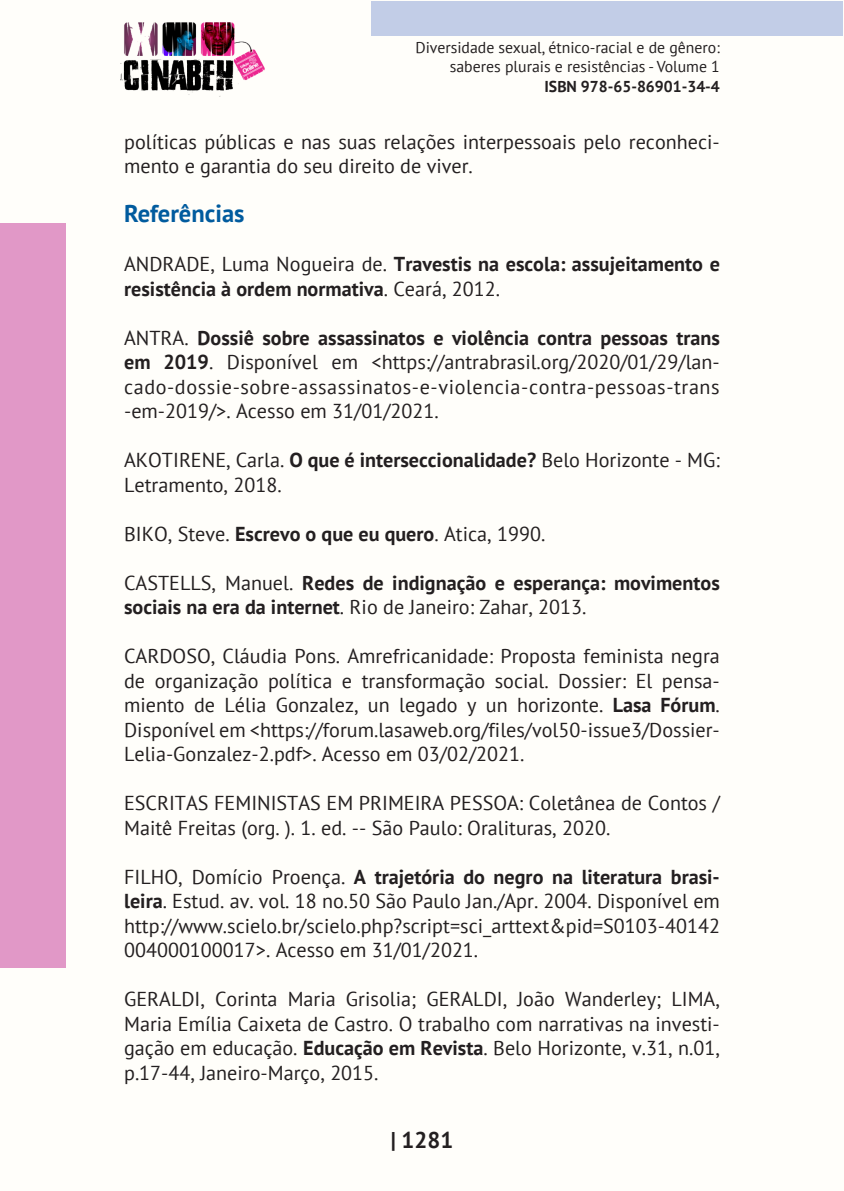
<style>
.page{position:relative;width:844px;height:1191px;background:#fff}
.page>*{position:absolute;margin:0;border:0;box-sizing:border-box;transform-origin:0 0}
._9_SUBTÍTULOS{font:700 24.5px "PT Sans";color:#015b9e}
.t1{font:700 22.75px "PT Sans";color:#231f20}
._11_REFERENCIAS{font:20.12px/24.5px "PT Sans";color:#231f20;text-align:justify}
._11_REFERENCIAS-2{font:700 20.12px/24.5px "PT Sans";color:#231f20}
._8_CORPO{font:20.12px/24.5px "PT Sans";color:#231f20}
.t2{font:15.75px/18.9px "PT Sans";color:#231f20;text-align:right}
.t3{font:700 15.75px "PT Sans";color:#231f20}
.s1{font-weight:400}
.s2{font-weight:700}
</style>
<div class="page">
<div style="left:0;top:0;width:843px;height:1191px;background:#fffefa"></div>
<div style="left:371px;top:1px;width:471px;height:35px;background:#c2cde7"></div>
<div style="left:0;top:223px;width:65px;height:744px;background:#e198c7"></div>
<img style="left:120px;top:22px;width:144px;height:75px">
<p class="t2" style="left:415px;top:38px;width:306px">Diversidade sexual, étnico-racial e de gênero: saberes plurais e resistências - Volume 1</p>
<p class="t3" style="left:544px;top:76px;width:177px">ISBN 978-65-86901-34-4</p>
<p class="_8_CORPO" style="left:124px;top:129px;width:597px">políticas públicas e nas suas relações interpessoais pelo reconheci&shy;mento e garantia do seu direito de viver.</p>
<p class="_9_SUBTÍTULOS" style="left:124px;top:197px;width:122px">Referências</p>
<p class="_11_REFERENCIAS-2" style="left:124px;top:251px;width:597px"><span class="s1">ANDRADE, Luma Nogueira de.</span> Travestis na escola: assujeitamento e resistência à ordem normativa<span class="s1">. Ceará, 2012.</span></p>
<p class="_11_REFERENCIAS" style="left:124px;top:325px;width:597px">ANTRA. <span class="s2">Dossiê sobre assassinatos e violência contra pessoas trans em 2019</span>. Disponível em &lt;https://antrabrasil.org/2020/01/29/lan&shy;cado-dossie-sobre-assassinatos-e-violencia-contra-pessoas-trans -em-2019/&gt;. Acesso em 31/01/2021.</p>
<p class="_11_REFERENCIAS" style="left:124px;top:447px;width:597px">AKOTIRENE, Carla. <span class="s2">O que é interseccionalidade?</span> Belo Horizonte - MG:<br>Letramento, 2018.</p>
<p class="_11_REFERENCIAS" style="left:124px;top:521px;width:422px">BIKO, Steve. <span class="s2">Escrevo o que eu quero</span>. Atica, 1990.</p>
<p class="_11_REFERENCIAS-2" style="left:124px;top:570px;width:597px"><span class="s1">CASTELLS, Manuel.</span> Redes de indignação e esperança: movimentos sociais na era da internet<span class="s1">. Rio de Janeiro: Zahar, 2013.</span></p>
<p class="_11_REFERENCIAS" style="left:124px;top:643px;width:597px">CARDOSO, Cláudia Pons. Amrefricanidade: Proposta feminista negra de organização política e transformação social. Dossier: El pensa&shy;miento de Lélia Gonzalez, un legado y un horizonte. <span class="s2">Lasa Fórum</span>.<br>Disponível em &lt;https://forum.lasaweb.org/files/vol50-issue3/Dossier-Lelia-Gonzalez-2.pdf&gt;. Acesso em 03/02/2021.</p>
<p class="_11_REFERENCIAS" style="left:124px;top:790px;width:597px">ESCRITAS FEMINISTAS EM PRIMEIRA PESSOA: Coletânea de Contos /<br>Maitê Freitas (org. ). 1. ed. -- São Paulo: Oralituras, 2020.</p>
<p class="_11_REFERENCIAS" style="left:124px;top:864px;width:597px">FILHO, Domício Proença. <span class="s2">A trajetória do negro na literatura brasi&shy;leira</span>. Estud. av. vol. 18 no.50 São Paulo Jan./Apr. 2004. Disponível em http://www.scielo.br/scielo.php?script=sci_arttext&amp;pid=S0103-40142<br>004000100017&gt;. Acesso em 31/01/2021.</p>
<p class="_11_REFERENCIAS" style="left:124px;top:986px;width:597px">GERALDI, Corinta Maria Grisolia; GERALDI, João Wanderley; LIMA, Maria Emília Caixeta de Castro. O trabalho com narrativas na investi&shy;gação em educação. <span class="s2">Educação em Revista</span>. Belo Horizonte, v.31, n.01, p.17-44, Janeiro-Março, 2015.</p>
<p class="t1" style="left:390px;top:1125px;width:64px">| 1281</p>
</div>
